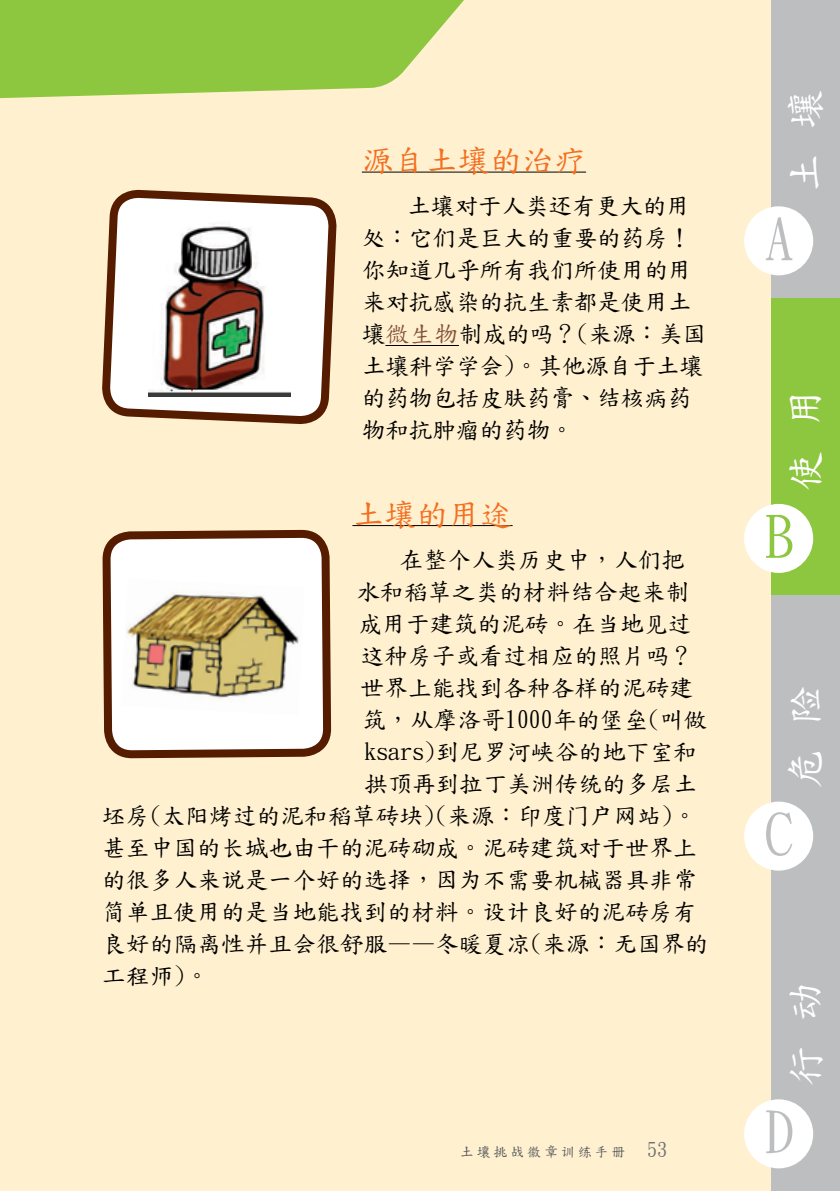
<style>
.page{position:relative;width:840px;height:1191px;background:#fff}
.page>*{position:absolute;margin:0;border:0;box-sizing:border-box;transform-origin:0 0}
.t1{font:58px "DF Kai Shu SB Estd BF";color:#bcbec0}
.t2{font:58px "DF Kai Shu SB Estd BF";color:#8dc63f}
.t3{font:40px "DF Kai Shu SB Estd BF";color:#fff}
.t4{font:32px "DF Kai Shu SB Estd BF";color:#f36f21}
.t5{font:24px "DF Kai Shu SB Estd BF";color:#000}
.t6{font:24px/32px "DF Kai Shu SB Estd BF";letter-spacing:-.02em;color:#000}
.t7{font:14px "DF Kai Shu SB Estd BF";letter-spacing:.2em;color:#58595b}
.s1{color:#845339}
.s2{font-size:20px;color:#6d6e71}
</style>
<div class="page">
<div style="left:0;top:0;width:839px;height:1191px;background:#fff1d0"></div>
<div style="left:771px;top:0;width:68px;height:298px;background:#bcbec0"></div>
<div style="left:771px;top:298px;width:68px;height:297px;background:#8dc63f"></div>
<div style="left:771px;top:595px;width:68px;height:298px;background:#bcbec0"></div>
<div style="left:771px;top:893px;width:68px;height:298px;background:#bcbec0"></div>
<div style="left:743px;top:206px;width:69px;height:69px;background:#fff;border-radius:50%"></div>
<div style="left:743px;top:504px;width:69px;height:69px;background:#fff;border-radius:50%"></div>
<div style="left:743px;top:801px;width:69px;height:69px;background:#fff;border-radius:50%"></div>
<div style="left:743px;top:1099px;width:69px;height:69px;background:#fff;border-radius:50%"></div>
<svg style="left:0;top:0;width:464px;height:99px;background:#9dcc53"></svg>
<hr style="left:361px;top:172px;width:224px;height:1px;background:#000">
<hr style="left:385px;top:345px;width:73px;height:1px;background:#000">
<hr style="left:352px;top:525px;width:160px;height:1px;background:#000">
<svg style="left:102px;top:189px;width:235px;height:235px;background:#d8c9be"></svg>
<img style="left:148px;top:218px;width:142px;height:178px">
<svg style="left:106px;top:529px;width:221px;height:230px;background:#dacdc5"></svg>
<img style="left:121px;top:578px;width:183px;height:137px">
<h3 class="t4" style="left:361px;top:144px;width:225px">源自土壤的治疗</h3>
<p class="t6" style="left:361px;top:190px;width:358px;text-indent:45px">土壤对于人类还有更大的用处：它们是巨大的重要的药房！你知道几乎所有我们所使用的用来对抗感染的抗生素都是使用土壤<span class="s1">微生物</span>制成的吗？(来源：美国土壤科学学会)。其他源自于土壤的药物包括皮肤药膏、结核病药物和抗肿瘤的药物。</p>
<h3 class="t4" style="left:352px;top:498px;width:161px">土壤的用途</h3>
<p class="t5" style="left:399px;top:547px;width:287px">在整个人类历史中，人们把</p>
<p class="t5" style="left:356px;top:579px;width:334px">水和稻草之类的材料结合起来制</p>
<p class="t5" style="left:358px;top:611px;width:334px">成用于建筑的泥砖。在当地见过</p>
<p class="t5" style="left:360px;top:643px;width:334px">这种房子或看过相应的照片吗？</p>
<p class="t5" style="left:360px;top:675px;width:334px">世界上能找到各种各样的泥砖建</p>
<p class="t5" style="left:362px;top:707px;width:346px">筑，从摩洛哥1000年的堡垒(叫做</p>
<p class="t5" style="left:364px;top:739px;width:334px">ksars)到尼罗河峡谷的地下室和</p>
<p class="t5" style="left:364px;top:771px;width:334px">拱顶再到拉丁美洲传统的多层土</p>
<p class="t5" style="left:102px;top:803px;width:595px">坯房(太阳烤过的泥和稻草砖块)(来源：印度门户网站)。</p>
<p class="t5" style="left:102px;top:835px;width:595px">甚至中国的长城也由干的泥砖砌成。泥砖建筑对于世界上</p>
<p class="t5" style="left:102px;top:867px;width:595px">的很多人来说是一个好的选择，因为不需要机械器具非常</p>
<p class="t5" style="left:102px;top:899px;width:595px">简单且使用的是当地能找到的材料。设计良好的泥砖房有</p>
<p class="t5" style="left:102px;top:931px;width:620px">良好的隔离性并且会很舒服——冬暖夏凉(来源：无国界的</p>
<p class="t5" style="left:102px;top:963px;width:108px">工程师)。</p>
<p class="t7" style="left:459px;top:1144px;width:208px">土壤挑战徽章训练手册 <span class="s2">53</span></p>
<h2 class="t3" style="left:784px;top:193px;width:116px;rotate:-90deg">土 壤</h2>
<h1 class="t1" style="left:764px;top:211px;width:31px">a</h1>
<h2 class="t3" style="left:784px;top:491px;width:119px;rotate:-90deg">使 用</h2>
<h1 class="t2" style="left:764px;top:509px;width:31px">b</h1>
<h2 class="t3" style="left:784px;top:788px;width:105px;rotate:-90deg">危 险</h2>
<h1 class="t1" style="left:764px;top:806px;width:31px">c</h1>
<h2 class="t3" style="left:784px;top:1086px;width:105px;rotate:-90deg">行 动</h2>
<h1 class="t1" style="left:764px;top:1104px;width:31px">d</h1>
</div>
